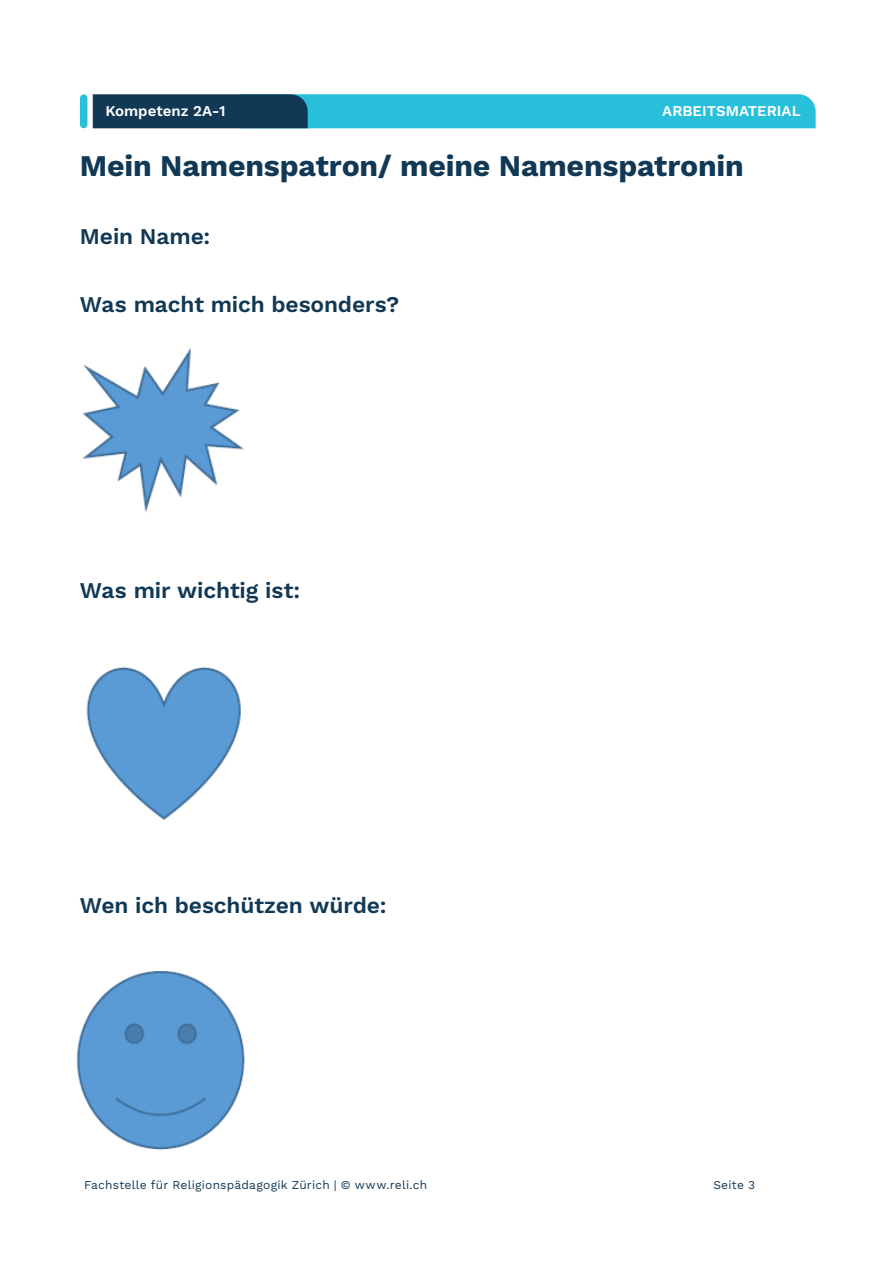
<style>
.page{position:relative;width:893px;height:1263px;background:#fff}
.page>*{position:absolute;margin:0;border:0;box-sizing:border-box;transform-origin:0 0}
.t1{font:700 30px "Work Sans";letter-spacing:-.005em;color:#113855}
.t2{font:600 22.5px "Work Sans";letter-spacing:-.005em;color:#113855}
.Kopfzeile{font:600 15px "Work Sans";color:#fff}
.Bildunterschrift_Fus{font:12px "Work Sans";letter-spacing:.015em;color:#113855}
</style>
<div class="page">
<svg style="left:93px;top:94px;width:723px;height:34px;background:#2398b3"></svg>
<div style="left:80px;top:98px;width:7px;height:27px;background:#28bfda"></div>
<img style="left:82px;top:348px;width:162px;height:164px">
<img style="left:86px;top:667px;width:155px;height:153px">
<img style="left:76px;top:971px;width:169px;height:179px">
<p class="Kopfzeile" style="left:106px;top:102px;width:121px">Kompetenz 2A-1</p>
<p class="Kopfzeile" style="left:662px;top:102px;width:140px">ARBEITSMATERIAL</p>
<h2 class="t1" style="left:80px;top:148px;width:665px">Mein Namenspatron/ meine Namenspatronin</h2>
<h2 class="t2" style="left:80px;top:223px;width:132px">Mein Name:</h2>
<h2 class="t2" style="left:80px;top:291px;width:321px">Was macht mich besonders?</h2>
<h2 class="t2" style="left:80px;top:577px;width:222px">Was mir wichtig ist:</h2>
<h2 class="t2" style="left:80px;top:892px;width:308px">Wen ich beschützen würde:</h2>
<p class="Bildunterschrift_Fus" style="left:84px;top:1177px;width:345px">Fachstelle für Religionspädagogik Zürich | © www.reli.ch</p>
<p class="Bildunterschrift_Fus" style="left:713px;top:1177px;width:43px">Seite 3</p>
</div>
